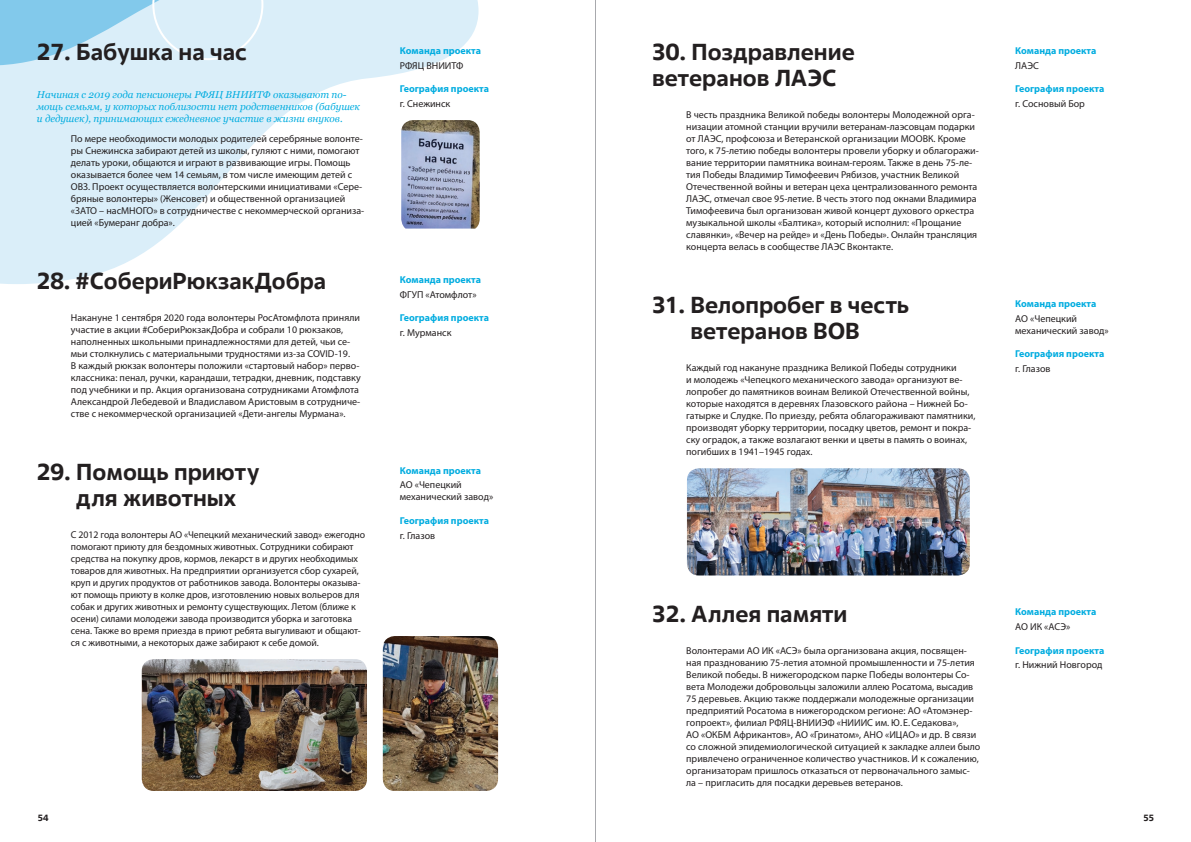
<style>
.page{position:relative;width:1191px;height:842px;background:#fff}
.page>*{position:absolute;margin:0;border:0;box-sizing:border-box;transform-origin:0 0}
.t1{font:700 23px/26px "Rosatom";color:#231f20}
.t2{font:10px/12px "Myriad Pro";color:#231f20}
.t3{font:700 10px "Myriad Pro";color:#03ade0}
.t4{font:italic 10px/12px "Georgia";color:#03ade0}
.t5{font:700 9px "Rosatom";color:#231f20}
</style>
<div class="page">
<svg style="left:0;top:0;width:478px;height:284px;fill:#daeef9"></svg>
<svg style="left:0;top:0;width:381px;height:66px;background:#c4e4f5"></svg>
<img style="left:383px;top:636px;width:115px;height:155px">
<img style="left:401px;top:120px;width:78px;height:109px">
<img style="left:142px;top:659px;width:225px;height:132px">
<img style="left:687px;top:468px;width:282px;height:107px">
<hr style="left:595px;top:0;width:1px;height:842px;background:#a8a9ad">
<h1 class="t1" style="left:37px;top:39px;width:212px">27. Бабушка на час</h1>
<p class="t4" style="left:37px;top:88px;width:325px">Начиная с 2019 года пенсионеры РФЯЦ ВНИИТФ оказывают по&shy;мощь семьям, у которых поблизости нет родственников (бабушек и дедушек), принимающих ежедневное участие в жизни внуков.</p>
<p class="t2" style="left:71px;top:133px;width:295px">По мере необходимости молодых родителей серебряные волонте&shy;ры Снежинска забирают детей из школы, гуляют с ними, помогают делать уроки, общаются и играют в развивающие игры. Помощь оказывается более чем 14 семьям, в том числе имеющим детей с ОВЗ. Проект осуществляется волонтерскими инициативами «Сере&shy;бряные волонтеры» (Женсовет) и общественной организацией «ЗАТО – насМНОГО» в сотрудничестве с некоммерческой организа&shy;цией «Бумеранг добра».</p>
<h1 class="t1" style="left:37px;top:268px;width:291px">28. #СобериРюкзакДобра</h1>
<p class="t2" style="left:71px;top:312px;width:291px">Накануне 1 сентября 2020 года волонтеры РосАтомфлота приняли участие в акции #СобериРюкзакДобра и собрали 10 рюкзаков, наполненных школьными принадлежностями для детей, чьи се&shy;мьи столкнулись с материальными трудностями из-за COVID-19.<br>В каждый рюкзак волонтеры положили «стартовый набор» перво&shy;классника: пенал, ручки, карандаши, тетрадки, дневник, подставку под учебники и пр. Акция организована сотрудниками Атомфлота Александрой Лебедевой и Владиславом Аристовым в сотрудниче&shy;стве с некоммерческой организацией «Дети-ангелы Мурмана».</p>
<h1 class="t1" style="left:76px;top:459px;width:184px;text-indent:-39px">29. Помощь приюту для животных</h1>
<p class="t2" style="left:71px;top:528px;width:296px">С 2012 года волонтеры АО «Чепецкий механический завод» ежегодно помогают приюту для бездомных животных. Сотрудники собирают средства на покупку дров, кормов, лекарст в и других необходимых товаров для животных. На предприятии организуется сбор сухарей, круп и других продуктов от работников завода. Волонтеры оказыва&shy;ют помощь приюту в колке дров, изготовлению новых вольеров для собак и других животных и ремонту существующих. Летом (ближе к осени) силами молодежи завода производится уборка и заготовка сена. Также во время приезда в приют ребята выгуливают и общают&shy;ся с животными, а некоторых даже забирают к себе домой.</p>
<p class="t3" style="left:400px;top:44px;width:83px">Команда проекта</p>
<p class="t2" style="left:400px;top:59px;width:65px">РФЯЦ ВНИИТФ</p>
<p class="t3" style="left:400px;top:82px;width:91px">География проекта</p>
<p class="t2" style="left:400px;top:97px;width:52px">г. Снежинск</p>
<p class="t3" style="left:400px;top:273px;width:83px">Команда проекта</p>
<p class="t2" style="left:400px;top:288px;width:78px">ФГУП «Атомфлот»</p>
<p class="t3" style="left:400px;top:311px;width:91px">География проекта</p>
<p class="t2" style="left:400px;top:326px;width:53px">г. Мурманск</p>
<p class="t3" style="left:400px;top:464px;width:83px">Команда проекта</p>
<p class="t2" style="left:400px;top:479px;width:95px">АО «Чепецкий механический завод»</p>
<p class="t3" style="left:400px;top:514px;width:91px">География проекта</p>
<p class="t2" style="left:400px;top:529px;width:37px">г. Глазов</p>
<h1 class="t1" style="left:652px;top:39px;width:204px">30. Поздравление ветеранов ЛАЭС</h1>
<p class="t2" style="left:686px;top:109px;width:294px">В честь праздника Великой победы волонтеры Молодежной орга&shy;низации атомной станции вручили ветеранам-лаэсовцам подарки от ЛАЭС, профсоюза и Ветеранской организации МООВК. Кроме того, к 75-летию победы волонтеры провели уборку и облагоражи&shy;вание территории памятника воинам-героям. Также в день 75-ле&shy;тия Победы Владимир Тимофеевич Рябизов, участник Великой Отечественной войны и ветеран цеха централизованного ремонта ЛАЭС, отмечал свое 95-летие. В честь этого под окнами Владимира Тимофеевича был организован живой концерт духового оркестра музыкальной школы «Балтика», который исполнил: «Прощание славянки», «Вечер на рейде» и «День Победы». Онлайн трансляция концерта велась в сообществе ЛАЭС Вконтакте.</p>
<h1 class="t1" style="left:652px;top:292px;width:258px;text-align:center">31. Велопробег в честь ветеранов ВОВ</h1>
<p class="t2" style="left:686px;top:361px;width:291px">Каждый год накануне праздника Великой Победы сотрудники<br>и молодежь «Чепецкого механического завода» организуют ве&shy;лопробег до памятников воинам Великой Отечественной войны, которые находятся в деревнях Глазовского района – Нижней Бо&shy;гатырке и Слудке. По приезду, ребята облагораживают памятники, производят уборку территории, посадку цветов, ремонт и покра&shy;ску оградок, а также возлагают венки и цветы в память о воинах, погибших в 1941–1945 годах.</p>
<p class="t3" style="left:1015px;top:44px;width:83px">Команда проекта</p>
<p class="t2" style="left:1015px;top:59px;width:25px">ЛАЭС</p>
<p class="t3" style="left:1015px;top:82px;width:91px">География проекта</p>
<p class="t2" style="left:1015px;top:97px;width:71px">г. Сосновый Бор</p>
<p class="t3" style="left:1015px;top:297px;width:83px">Команда проекта</p>
<p class="t2" style="left:1015px;top:312px;width:95px">АО «Чепецкий механический завод»</p>
<p class="t3" style="left:1015px;top:347px;width:91px">География проекта</p>
<p class="t2" style="left:1015px;top:362px;width:37px">г. Глазов</p>
<h1 class="t1" style="left:652px;top:601px;width:197px">32. Аллея памяти</h1>
<p class="t2" style="left:686px;top:644px;width:295px">Волонтерами АО ИК «АСЭ» была организована акция, посвящен&shy;ная празднованию 75-летия атомной промышленности и 75-летия Великой победы. В нижегородском парке Победы волонтеры Со&shy;вета Молодежи добровольцы заложили аллею Росатома, высадив 75 деревьев. Акцию также поддержали молодежные организации предприятий Росатома в нижегородском регионе: АО «Атомэнер&shy;гопроект», филиал РФЯЦ-ВНИИЭФ «НИИИС им. Ю. Е. Седакова»,<br>АО «ОКБМ Африкантов», АО «Гринатом», АНО «ИЦАО» и др. В связи со сложной эпидемиологической ситуацией к закладке аллеи было привлечено ограниченное количество участников. И к сожалению, организаторам пришлось отказаться от первоначального замыс&shy;ла – пригласить для посадки деревьев ветеранов.</p>
<p class="t3" style="left:1015px;top:605px;width:83px">Команда проекта</p>
<p class="t2" style="left:1015px;top:621px;width:57px">АО ИК «АСЭ»</p>
<p class="t3" style="left:1015px;top:644px;width:91px">География проекта</p>
<p class="t2" style="left:1015px;top:659px;width:89px">г. Нижний Новгород</p>
<p class="t5" style="left:38px;top:812px;width:12px">54</p>
<p class="t5" style="left:1143px;top:812px;width:12px">55</p>
</div>
